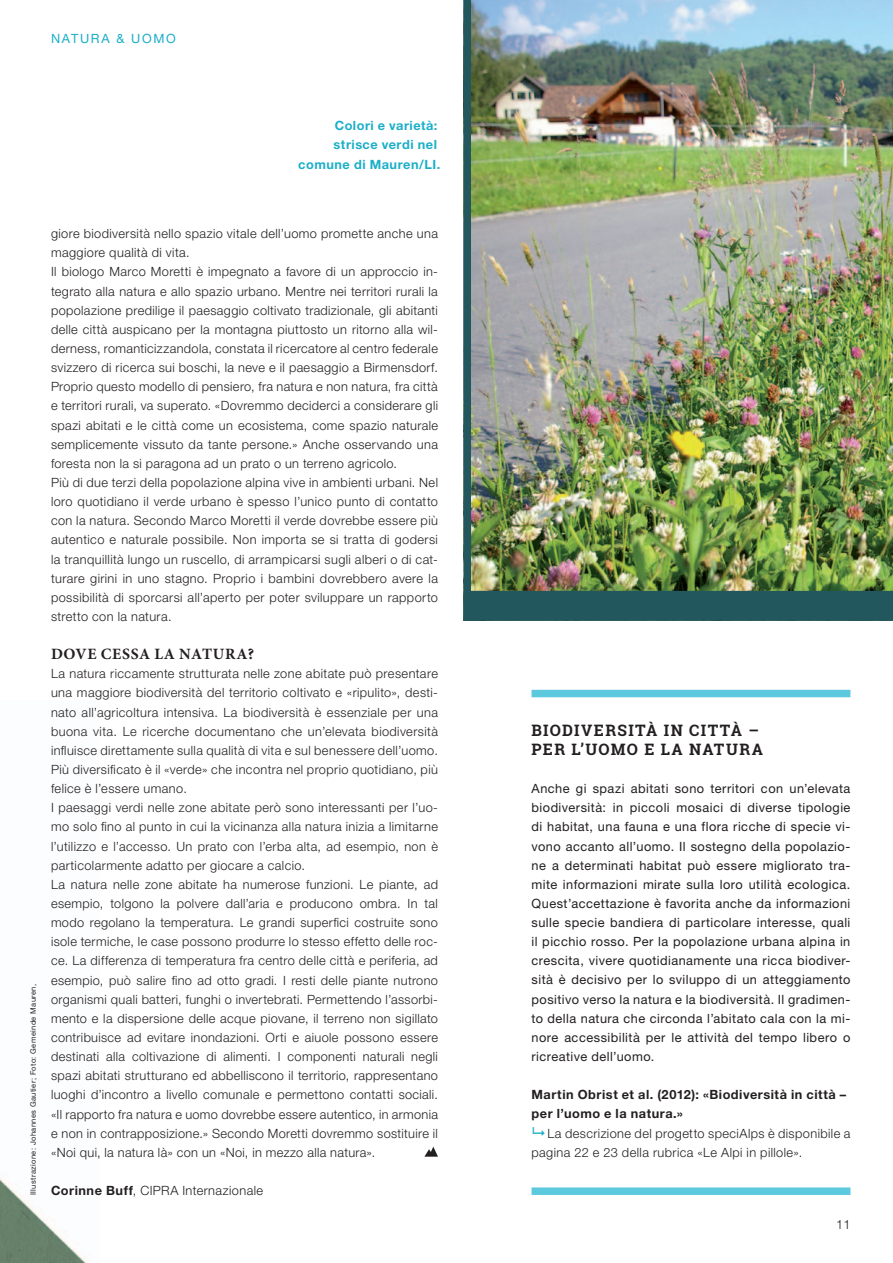
<style>
.page{position:relative;width:893px;height:1263px;background:#fff}
.page>*{position:absolute;margin:0;border:0;box-sizing:border-box;transform-origin:0 0}
.t1{font:700 15.75px/19.2px "Roboto Slab";letter-spacing:.085em;color:#231f20}
.t2{font:700 15.75px "Minion Pro";letter-spacing:.04em;color:#231f20}
.t3{font:300 12.75px/19.2px "Helvetica Neue LT Pro";letter-spacing:.03em;color:#231f20}
.t4{font:12.75px/19.2px "Helvetica Neue LT Pro";letter-spacing:.035em;color:#231f20;text-align:justify}
.t5{font:700 12.75px/19.2px "Helvetica Neue LT Pro";letter-spacing:.04em;color:#231f20}
.t6{font:700 12.75px/19.2px "Helvetica Neue LT Pro";letter-spacing:.04em;color:#1aaec8;text-align:right}
.t7{font:12.75px "Helvetica Neue LT Pro";color:#1aaec8}
.t8{font:7.5px "Helvetica Neue LT Pro";letter-spacing:.05em;color:#231f20}
.s1{font-weight:700}
</style>
<div class="page">
<img style="left:0;top:1178px;width:87px;height:85px">
<svg style="left:424px;top:1147px;width:14px;height:10px"></svg>
<div style="left:531px;top:690px;width:319px;height:7px;background:#5cc9df"></div>
<div style="left:531px;top:1187px;width:319px;height:8px;background:#5cc9df"></div>
<img style="left:471px;top:0;width:422px;height:591px">
<div style="left:463px;top:591px;width:430px;height:30px;background:#23575e"></div>
<div style="left:463px;top:0;width:8px;height:621px;background:#23575e"></div>
<p class="t7" style="left:51px;top:31px;width:11px">Natura</p>
<p class="t7" style="left:117px;top:31px;width:27px">&amp; uomo</p>
<p class="t6" style="left:298px;top:116px;width:143px">Colori e varietà: strisce verdi nel comune di Mauren/LI.</p>
<p class="t8" style="left:29px;top:1195px;width:212px;rotate:-90deg">I llustrazione: Johannes Gautier; Foto: Gemeinde Mauren,</p>
<p class="t3" style="left:51px;top:224px;width:388px">giore biodiversità nello spazio vitale dell’uomo promette anche una maggiore qualità di vita.<br>Il biologo Marco Moretti è impegnato a favore di un approccio in&shy;tegrato alla natura e allo spazio urbano. Mentre nei territori rurali la popolazione predilige il paesaggio coltivato tradizionale, gli abitanti delle città auspicano per la montagna piuttosto un ritorno alla wil&shy;derness, romanticizzandola, constata il ricercatore al centro federale svizzero di ricerca sui boschi, la neve e il paesaggio a Birmensdorf.<br>Proprio questo modello di pensiero, fra natura e non natura, fra città e territori rurali, va superato. «Dovremmo deciderci a considerare gli spazi abitati e le città come un ecosistema, come spazio naturale semplicemente vissuto da tante persone.» Anche osservando una foresta non la si paragona ad un prato o un terreno agricolo.<br>Più di due terzi della popolazione alpina vive in ambienti urbani. Nel loro quotidiano il verde urbano è spesso l’unico punto di contatto con la natura. Secondo Marco Moretti il verde dovrebbe essere più autentico e naturale possibile. Non importa se si tratta di godersi la tranquillità lungo un ruscello, di arrampicarsi sugli alberi o di cat&shy;turare girini in uno stagno. Proprio i bambini dovrebbero avere la possibilità di sporcarsi all’aperto per poter sviluppare un rapporto stretto con la natura.</p>
<p class="t2" style="left:51px;top:643px;width:205px">DOVE CESSA LA NATURA?</p>
<p class="t3" style="left:51px;top:664px;width:388px">La natura riccamente strutturata nelle zone abitate può presentare una maggiore biodiversità del territorio coltivato e «ripulito», desti&shy;nato all’agricoltura intensiva. La biodiversità è essenziale per una buona vita. Le ricerche documentano che un’elevata biodiversità influisce direttamente sulla qualità di vita e sul benessere dell’uomo.<br>Più diversificato è il «verde» che incontra nel proprio quotidiano, più felice è l’essere umano.<br>I paesaggi verdi nelle zone abitate però sono interessanti per l’uo&shy;mo solo fino al punto in cui la vicinanza alla natura inizia a limitarne l’utilizzo e l’accesso. Un prato con l’erba alta, ad esempio, non è particolarmente adatto per giocare a calcio.<br>La natura nelle zone abitate ha numerose funzioni. Le piante, ad esempio, tolgono la polvere dall’aria e producono ombra. In tal modo regolano la temperatura. Le grandi superfici costruite sono isole termiche, le case possono produrre lo stesso effetto delle roc&shy;ce. La differenza di temperatura fra centro delle città e periferia, ad esempio, può salire fino ad otto gradi. I resti delle piante nutrono organismi quali batteri, funghi o invertebrati. Permettendo l’assorbi&shy;mento e la dispersione delle acque piovane, il terreno non sigillato contribuisce ad evitare inondazioni. Orti e aiuole possono essere destinati alla coltivazione di alimenti. I componenti naturali negli spazi abitati strutturano ed abbelliscono il territorio, rappresentano luoghi d’incontro a livello comunale e permettono contatti sociali. «Il rapporto fra natura e uomo dovrebbe essere autentico, in armonia e non in contrapposizione.» Secondo Moretti dovremmo sostituire il «Noi qui, la natura là» con un «Noi, in mezzo alla natura».</p>
<p class="t3" style="left:51px;top:1180px;width:214px"><span class="s1">Corinne Buff</span>, CIPRA Internazionale</p>
<p class="t1" style="left:531px;top:720px;width:233px">BIODIVERSITÀ IN CITTÀ –<br>PER L’UOMO E LA NATURA</p>
<p class="t4" style="left:531px;top:779px;width:320px">Anche gi spazi abitati sono territori con un’elevata biodiversità: in piccoli mosaici di diverse tipologie di habitat, una fauna e una flora ricche di specie vi&shy;vono accanto all’uomo. I l sostegno della popolazio&shy;ne a determinati habitat può essere migliorato tra&shy;mite informazioni mirate sulla loro utilità ecologica.<br>Quest’accettazione è favorita anche da informazioni sulle specie bandiera di particolare interesse, quali il picchio rosso. Per la popolazione urbana alpina in crescita, vivere quotidianamente una ricca biodiver&shy;sità è decisivo per lo sviluppo di un atteggiamento positivo verso la natura e la biodiversità. I l gradimen&shy;to della natura che circonda l’abitato cala con la mi&shy;nore accessibilità per le attività del tempo libero o ricreative dell’uomo.</p>
<p class="t5" style="left:531px;top:1085px;width:316px">Martin Obrist et al. (2012): «Biodiversità in città – per l’uomo e la natura.»</p>
<p class="t3" style="left:531px;top:1123px;width:320px;text-indent:16px">La descrizione del progetto speciAlps è disponibile a pagina 22 e 23 della rubrica «Le Alpi in pillole».</p>
<p class="t3" style="left:836px;top:1214px;width:16px">11</p>
</div>
